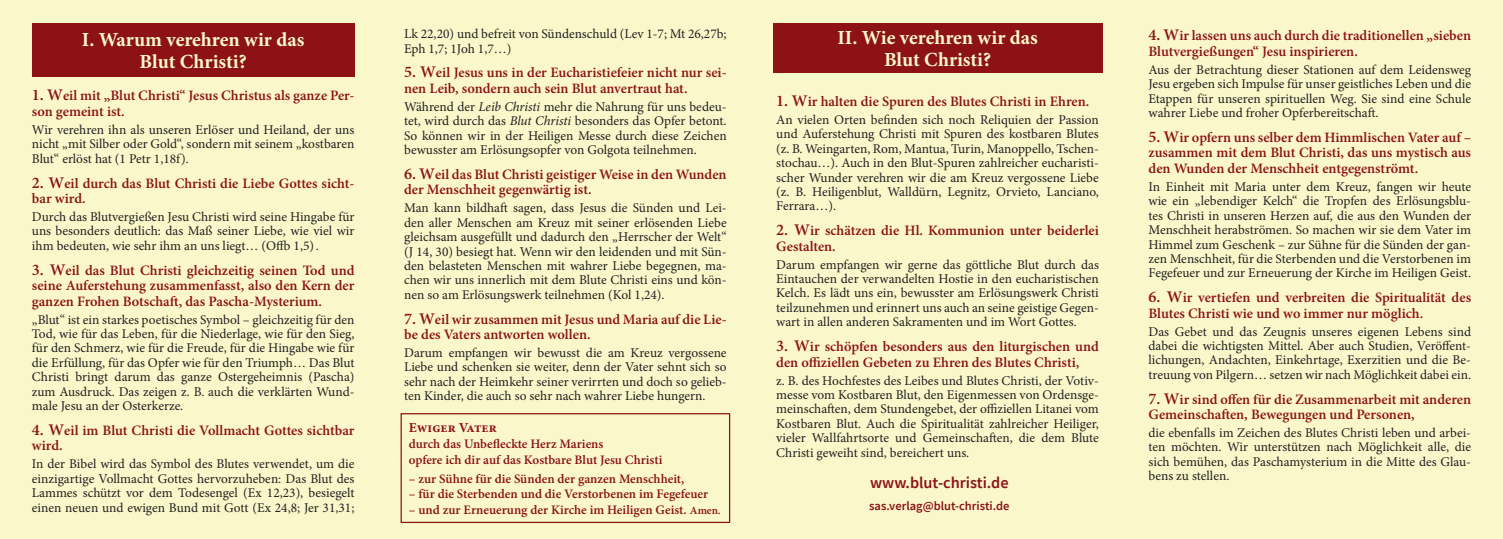
<style>
.page{position:relative;width:1503px;height:539px;background:#fff}
.page>*{position:absolute;margin:0;border:0;box-sizing:border-box;transform-origin:0 0}
.t1{font:700 20px/21.6px "Minion Pro";letter-spacing:-.005em;color:#faf8ca;text-align:center}
.t2{font:600 16.25px "Source Sans Pro";color:#8c1216}
.t3{font:600 14.38px/15.5px "Minion Pro";color:#8c1216}
.t4{font:700 13.75px "Minion Pro";color:#8c1216}
.t5{font:13.38px/14.4px "Minion Pro";color:#231f20;text-align:justify}
.t6{font:600 13px/15.6px "Minion Pro";color:#8c1216}
.t7{font:600 12.5px "Source Sans Pro";color:#8c1216}
.s1{font-size:16.25px}
.s2{font-style:italic}
.s3{font-size:11.25px}
</style>
<div class="page">
<div style="left:0;top:0;width:1502px;height:539px;background:#faf8ca"></div>
<div style="left:32px;top:23px;width:322px;height:53px;background:#8c1216"></div>
<div style="left:772px;top:23px;width:330px;height:50px;background:#8c1216"></div>
<div style="left:400px;top:413px;width:330px;height:110px;border:1px solid #8c1216"></div>
<p class="t5" style="left:404px;top:27px;width:324px">Lk 22,20) und befreit von Sündenschuld (Lev 1-7; Mt 26,27b;<br>Eph 1,7; 1Joh 1,7…)</p>
<p class="t3" style="left:404px;top:65px;width:324px"><span class="s1">5. W</span>eil Jesus uns in der Eucharistiefeier nicht nur sei&shy;nen Leib, sondern auch sein Blut anvertraut hat.</p>
<p class="t5" style="left:404px;top:99px;width:324px">Während der <span class="s2">Leib Christi</span> mehr die Nahrung für uns bedeu&shy;tet, wird durch das <span class="s2">Blut Christi</span> besonders das Opfer betont.<br>So können wir in der Heiligen Messe durch diese Zeichen bewusster am Erlösungsopfer von Golgota teilnehmen.</p>
<p class="t3" style="left:404px;top:166px;width:324px"><span class="s1">6. W</span>eil das Blut Christi geistiger Weise in den Wunden der Menschheit gegenwärtig ist.</p>
<p class="t5" style="left:404px;top:201px;width:324px">Man kann bildhaft sagen, dass Jesus die Sünden und Lei&shy;den aller Menschen am Kreuz mit seiner erlösenden Liebe gleichsam ausgefüllt und dadurch den „Herrscher der Welt“ (J 14, 30) besiegt hat. Wenn wir den leidenden und mit Sün&shy;den belasteten Menschen mit wahrer Liebe begegnen, ma&shy;chen wir uns innerlich mit dem Blute Christi eins und kön&shy;nen so am Erlösungswerk teilnehmen (Kol 1,24).</p>
<p class="t3" style="left:404px;top:311px;width:324px"><span class="s1">7. W</span>eil wir zusammen mit Jesus und Maria auf die Lie&shy;be des Vaters antworten wollen.</p>
<p class="t5" style="left:404px;top:345px;width:324px">Darum empfangen wir bewusst die am Kreuz vergossene Liebe und schenken sie weiter, denn der Vater sehnt sich so sehr nach der Heimkehr seiner verirrten und doch so gelieb&shy;ten Kinder, die auch so sehr nach wahrer Liebe hungern.</p>
<h1 class="t1" style="left:82px;top:29px;width:224px">I. Warum verehren wir das<br>Blut Christi?</h1>
<h1 class="t1" style="left:837px;top:27px;width:202px">II. Wie verehren wir das<br>Blut Christi?</h1>
<p class="t3" style="left:32px;top:88px;width:324px"><span class="s1">1. W</span>eil mit „Blut Christi“ Jesus Christus als ganze Per&shy;son gemeint ist.</p>
<p class="t5" style="left:32px;top:122px;width:324px">Wir verehren ihn als unseren Erlöser und Heiland, der uns nicht „mit Silber oder Gold“, sondern mit seinem „kostbaren Blut“ erlöst hat (1 Petr 1,18f).</p>
<p class="t3" style="left:32px;top:175px;width:324px"><span class="s1">2. W</span>eil durch das Blut Christi die Liebe Gottes sicht&shy;bar wird.</p>
<p class="t5" style="left:32px;top:209px;width:324px">Durch das Blutvergießen Jesu Christi wird seine Hingabe für uns besonders deutlich: das Maß seiner Liebe, wie viel wir ihm bedeuten, wie sehr ihm an uns liegt… (Offb 1,5).</p>
<p class="t3" style="left:32px;top:262px;width:324px;text-align:justify"><span class="s1">3. W</span>eil das Blut Christi gleichzeitig seinen Tod und seine Auferstehung zusammenfasst, also den Kern der ganzen Frohen Botschaft, das Pascha-Mysterium.</p>
<p class="t5" style="left:32px;top:312px;width:324px">„Blut“ ist ein starkes poetisches Symbol – gleichzeitig für den Tod, wie für das Leben, für die Niederlage, wie für den Sieg, für den Schmerz, wie für die Freude, für die Hingabe wie für die Erfüllung, für das Opfer wie für den Triumph… Das Blut Christi bringt darum das ganze Ostergeheimnis (Pascha) zum Ausdruck. Das zeigen z. B. auch die verklärten Wund&shy;male Jesu an der Osterkerze.</p>
<p class="t3" style="left:32px;top:422px;width:324px"><span class="s1">4. W</span>eil im Blut Christi die Vollmacht Gottes sichtbar wird.</p>
<p class="t5" style="left:32px;top:457px;width:324px">In der Bibel wird das Symbol des Blutes verwendet, um die einzigartige Vollmacht Gottes hervorzuheben: Das Blut des Lammes schützt vor dem Todesengel (Ex 12,23), besiegelt einen neuen und ewigen Bund mit Gott (Ex 24,8; Jer 31,31;</p>
<p class="t3" style="left:776px;top:93px;width:314px"><span class="s1">1. W</span>ir halten die Spuren des Blutes Christi in Ehren.</p>
<p class="t5" style="left:776px;top:112px;width:324px">An vielen Orten befinden sich noch Reliquien der Passion und Auferstehung Christi mit Spuren des kostbaren Blutes (z. B. Weingarten, Rom, Mantua, Turin, Manoppello, Tschen&shy;stochau…). Auch in den Blut-Spuren zahlreicher eucharisti&shy;scher Wunder verehren wir die am Kreuz vergossene Liebe (z. B. Heiligenblut, Walldürn, Legnitz, Orvieto, Lanciano, Ferrara…).</p>
<p class="t3" style="left:776px;top:222px;width:324px"><span class="s1">2. W</span>ir schätzen die Hl. Kommunion unter beiderlei<br>Gestalten.</p>
<p class="t5" style="left:776px;top:257px;width:324px">Darum empfangen wir gerne das göttliche Blut durch das Eintauchen der verwandelten Hostie in den eucharistischen Kelch. Es lädt uns ein, bewusster am Erlösungswerk Christi teilzunehmen und erinnert uns auch an seine geistige Gegen&shy;wart in allen anderen Sakramenten und im Wort Gottes.</p>
<p class="t3" style="left:776px;top:338px;width:324px"><span class="s1">3. W</span>ir schöpfen besonders aus den liturgischen und den offiziellen Gebeten zu Ehren des Blutes Christi,</p>
<p class="t5" style="left:776px;top:373px;width:324px">z. B. des Hochfestes des Leibes und Blutes Christi, der Votiv&shy;messe vom Kostbaren Blut, den Eigenmessen von Ordensge&shy;meinschaften, dem Stundengebet, der offiziellen Litanei vom Kostbaren Blut. Auch die Spiritualität zahlreicher Heiliger, vieler Wallfahrtsorte und Gemeinschaften, die dem Blute Christi geweiht sind, bereichert uns.</p>
<p class="t4" style="left:409px;top:418px;width:89px">Ewiger Vater</p>
<p class="t6" style="left:409px;top:435px;width:255px">durch das Unbefleckte Herz Mariens<br>opfere ich dir auf das Kostbare Blut Jesu Christi</p>
<p class="t6" style="left:409px;top:470px;width:277px">– zur Sühne für die Sünden der ganzen Menschheit,</p>
<p class="t6" style="left:409px;top:486px;width:301px">– für die Sterbenden und die Verstorbenen im Fegefeuer</p>
<p class="t6" style="left:409px;top:501px;width:313px">– und zur Erneuerung der Kirche im Heiligen Geist. <span class="s3">Amen.</span></p>
<p class="t2" style="left:870px;top:472px;width:140px">www.blut-christi.de</p>
<p class="t7" style="left:869px;top:498px;width:142px">sas.verlag@blut-christi.de</p>
<p class="t3" style="left:1148px;top:28px;width:324px"><span class="s1">4. W</span>ir lassen uns auch durch die traditionellen „sieben<br>Blutvergießungen“ Jesu inspirieren.</p>
<p class="t5" style="left:1148px;top:62px;width:324px">Aus der Betrachtung dieser Stationen auf dem Leidensweg Jesu ergeben sich Impulse für unser geistliches Leben und die Etappen für unseren spirituellen Weg. Sie sind eine Schule wahrer Liebe und froher Opferbereitschaft.</p>
<p class="t3" style="left:1148px;top:129px;width:324px;text-align:justify"><span class="s1">5. W</span>ir opfern uns selber dem Himmlischen Vater auf – zusammen mit dem Blut Christi, das uns mystisch aus den Wunden der Menschheit entgegenströmt.</p>
<p class="t5" style="left:1148px;top:179px;width:324px">In Einheit mit Maria unter dem Kreuz, fangen wir heute wie ein „lebendiger Kelch“ die Tropfen des Erlösungsblu&shy;tes Christi in unseren Herzen auf, die aus den Wunden der Menschheit herabströmen. So machen wir sie dem Vater im Himmel zum Geschenk – zur Sühne für die Sünden der gan&shy;zen Menschheit, für die Sterbenden und die Verstorbenen im Fegefeuer und zur Erneuerung der Kirche im Heiligen Geist.</p>
<p class="t3" style="left:1148px;top:289px;width:324px"><span class="s1">6. W</span>ir vertiefen und verbreiten die Spiritualität des<br>Blutes Christi wie und wo immer nur möglich.</p>
<p class="t5" style="left:1148px;top:324px;width:324px">Das Gebet und das Zeugnis unseres eigenen Lebens sind dabei die wichtigsten Mittel. Aber auch Studien, Veröffent&shy;lichungen, Andachten, Einkehrtage, Exerzitien und die Be&shy;treuung von Pilgern… setzen wir nach Möglichkeit dabei ein.</p>
<p class="t3" style="left:1148px;top:391px;width:324px"><span class="s1">7. W</span>ir sind offen für die Zusammenarbeit mit anderen<br>Gemeinschaften, Bewegungen und Personen,</p>
<p class="t5" style="left:1148px;top:425px;width:324px">die ebenfalls im Zeichen des Blutes Christi leben und arbei&shy;ten möchten. Wir unterstützen nach Möglichkeit alle, die sich bemühen, das Paschamysterium in die Mitte des Glau&shy;bens zu stellen.</p>
</div>
